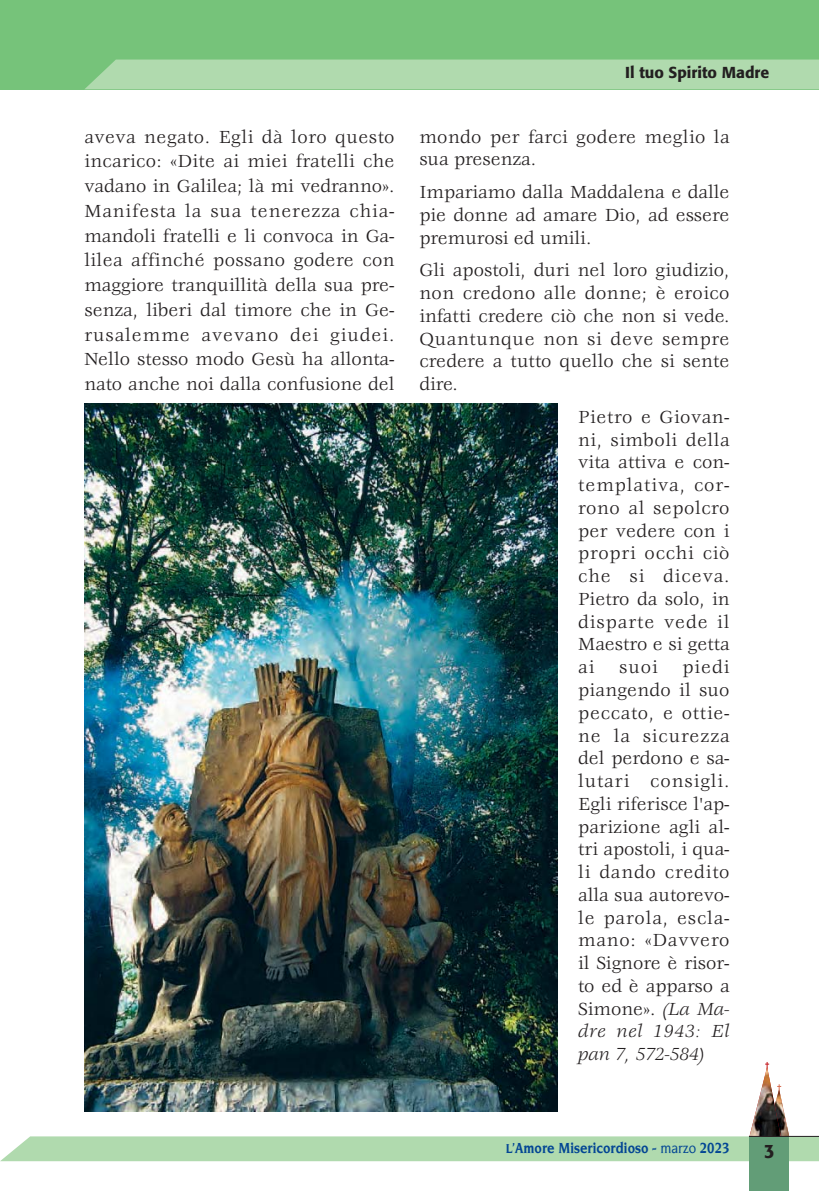
<style>
.page{position:relative;width:819px;height:1191px;background:#fff}
.page>*{position:absolute;margin:0;border:0;box-sizing:border-box;transform-origin:0 0}
.t1{font:19.25px/22.8px "Veljovic";color:#231f20;text-align:justify}
.t2{font:19.25px/22.8px "Veljovic";letter-spacing:.02em;color:#231f20}
.t3{font:500 19.25px "Formata";color:#231f20;scale:.95 1}
.t4{font:700 15.75px "Novarese";color:#034694;scale:.85 1}
.t5{font:500 15.75px "Formata";color:#231f20}
.s1{font-style:italic}
.s2{font-size:14px}
.s3{font-weight:500}
</style>
<div class="page">
<div style="left:0;top:0;width:819px;height:89px;background:#76c37a"></div>
<div style="left:85px;top:60px;width:734px;height:29px;background:#b0daae"></div>
<div style="left:749px;top:1136px;width:40px;height:55px;background:#629d77"></div>
<svg style="left:0;top:1062px;width:819px;height:99px"></svg>
<img style="left:749px;top:1067px;width:31px;height:69px">
<hr style="left:749px;top:1136px;width:70px;height:1px;background:#231f20">
<img style="left:84px;top:403px;width:473px;height:708px">
<p class="t5" style="left:625px;top:66px;width:146px">Il tuo Spirito Madre</p>
<p class="t1" style="left:84px;top:126px;width:312px;line-height:24.7px">aveva negato. Egli dà loro questo incarico: «Dite ai miei fratelli che vadano in Galilea; là mi vedranno».<br>Manifesta la sua tenerezza chia&shy;mandoli fratelli e li convoca in Ga&shy;lilea affinché possano godere con maggiore tranquillità della sua pre&shy;senza, liberi dal timore che in Ge&shy;rusalemme avevano dei giudei.<br>Nello stesso modo Gesù ha allonta&shy;nato anche noi dalla confusione del</p>
<p class="t2" style="left:419px;top:127px;width:312px">mondo per farci godere meglio la sua presenza.</p>
<p class="t1" style="left:419px;top:182px;width:312px">Impariamo dalla Maddalena e dalle pie donne ad amare Dio, ad essere premurosi ed umili.</p>
<p class="t1" style="left:419px;top:260px;width:312px">Gli apostoli, duri nel loro giudizio, non credono alle donne; è eroico infatti credere ciò che non si vede.<br>Quantunque non si deve sempre credere a tutto quello che si sente dire.</p>
<p class="t1" style="left:578px;top:407px;width:153px">Pietro e Giovan&shy;ni, simboli della vita attiva e con&shy;templativa, cor&shy;rono al sepolcro per vedere con i propri occhi ciò che si diceva.<br>Pietro da solo, in disparte vede il Maestro e si getta ai</p>
<p class="t1" style="left:578px;top:657px;width:153px;text-indent:104px">piedi piangendo il suo peccato, e ottie&shy;ne la sicurezza del perdono e sa&shy;lutari consigli.<br>Egli riferisce l'ap&shy;parizione agli al&shy;tri apostoli, i qua&shy;li dando credito alla sua autorevo&shy;le parola, escla&shy;mano: «Davvero il Signore è risor&shy;to ed è apparso a Simone». <span class="s1">(La Ma&shy;dre nel 1943: El pan 7, 572-584)</span></p>
<p class="t1" style="left:619px;top:657px;width:40px">suoi</p>
<p class="t4" style="left:505px;top:1141px;width:265px"><span class="s2">L</span>’Amore Misericordioso - <span class="s3">marzo</span> 2023</p>
<p class="t3" style="left:764px;top:1143px;width:13px">3</p>
</div>
